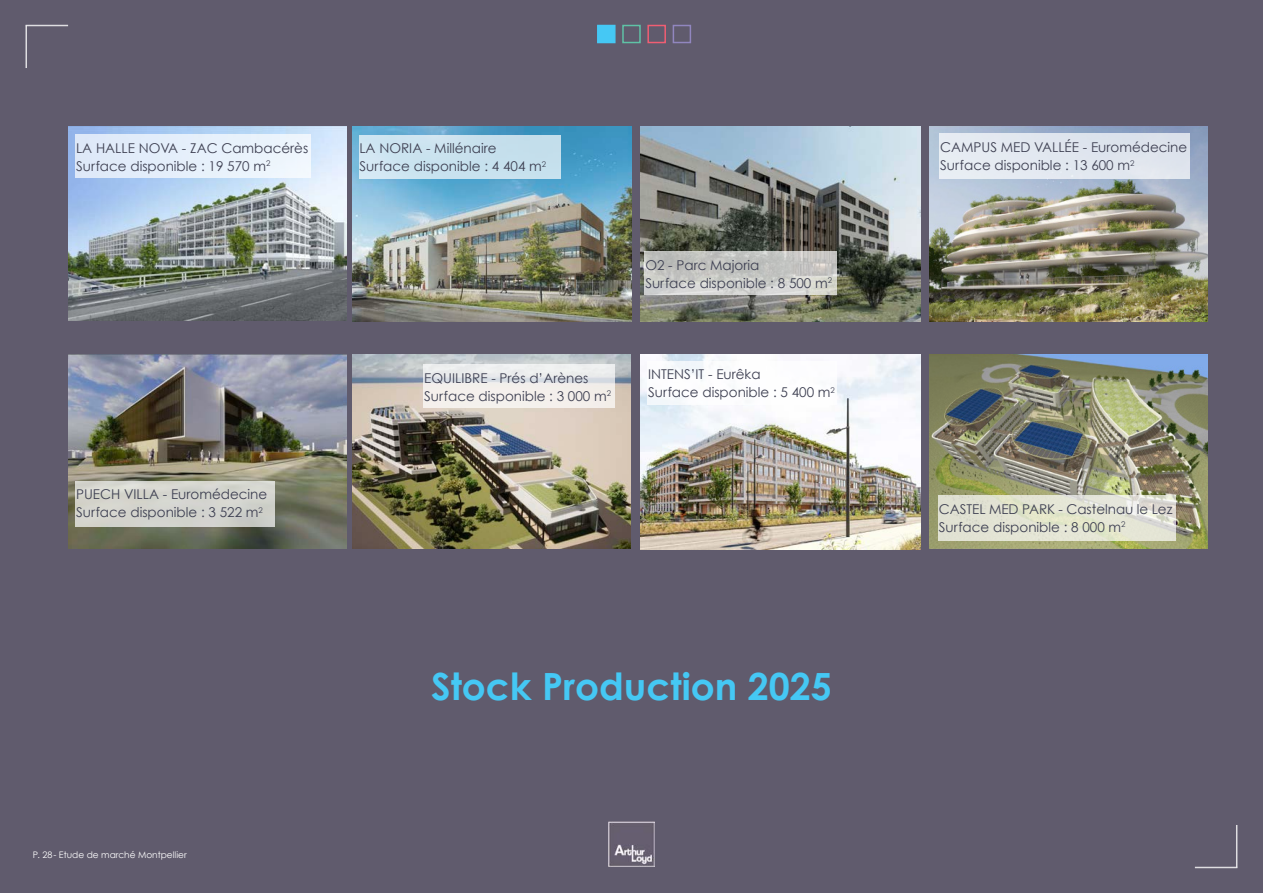
<style>
.page{position:relative;width:1263px;height:893px;background:#605b6d}
.page>*{position:absolute;margin:0;border:0;box-sizing:border-box;transform-origin:0 0}
.t1{font:700 37.5px "Century Gothic";color:#45c8f4}
.t2{font:13.5px/18px "Century Gothic";color:#3d3f51}
.t3{font:9px "Century Gothic";color:#fff}
</style>
<div class="page">
<hr style="left:26px;top:26px;width:1px;height:42px;background:#fff">
<hr style="left:26px;top:25px;width:42px;height:1px;background:#fff">
<hr style="left:1236px;top:825px;width:1px;height:42px;background:#fff">
<hr style="left:1195px;top:867px;width:42px;height:1px;background:#fff">
<div style="left:597px;top:25px;width:18px;height:18px;background:#45c8f4"></div>
<div style="left:622px;top:25px;width:19px;height:18px;border:2px solid #5fc2a6"></div>
<div style="left:647px;top:25px;width:19px;height:18px;border:2px solid #f05e73"></div>
<div style="left:673px;top:25px;width:18px;height:18px;border:2px solid #9186bf"></div>
<img style="left:609px;top:822px;width:45px;height:45px">
<img style="left:352px;top:354px;width:279px;height:195px">
<svg style="left:424px;top:365px;width:191px;height:43px;background:#eeeceb"></svg>
<img style="left:641px;top:126px;width:279px;height:195px">
<svg style="left:645px;top:252px;width:192px;height:43px;background:#c9cac7"></svg>
<img style="left:641px;top:354px;width:279px;height:196px">
<div style="left:647px;top:361px;width:190px;height:43px;background:#fff"></div>
<img style="left:68px;top:126px;width:278px;height:195px">
<div style="left:76px;top:135px;width:235px;height:43px;background:#e6f0fb"></div>
<img style="left:68px;top:354px;width:278px;height:195px">
<div style="left:76px;top:481px;width:199px;height:45px;background:#d4d4ce"></div>
<img style="left:929px;top:354px;width:278px;height:194px">
<svg style="left:938px;top:495px;width:238px;height:45px;background:#e2e3d3"></svg>
<img style="left:929px;top:126px;width:279px;height:195px">
<div style="left:939px;top:134px;width:251px;height:45px;background:#e2e7ef"></div>
<img style="left:352px;top:126px;width:279px;height:195px">
<div style="left:359px;top:135px;width:201px;height:44px;background:#c8e2ef"></div>
<p class="t2" style="left:76px;top:139px;width:234px">LA HALLE NOVA - ZAC Cambacérès</p>
<p class="t2" style="left:76px;top:157px;width:196px">Surface disponible : 19 570 m<sup>2</sup></p>
<p class="t2" style="left:359px;top:139px;width:139px">LA NORIA - Millénaire</p>
<p class="t2" style="left:359px;top:157px;width:188px">Surface disponible : 4 404 m<sup>2</sup></p>
<p class="t2" style="left:424px;top:369px;width:166px">EQUILIBRE - Prés d’Arènes</p>
<p class="t2" style="left:424px;top:387px;width:188px">Surface disponible : 3 000 m<sup>2</sup></p>
<p class="t2" style="left:645px;top:256px;width:116px">O2 - Parc Majoria</p>
<p class="t2" style="left:645px;top:274px;width:188px">Surface disponible : 8 500 m<sup>2</sup></p>
<p class="t2" style="left:648px;top:365px;width:114px">INTENS’IT - Eurêka</p>
<p class="t2" style="left:648px;top:383px;width:188px">Surface disponible : 5 400 m<sup>2</sup></p>
<p class="t2" style="left:940px;top:138px;width:249px">CAMPUS MED VALLÉE - Euromédecine<br>Surface disponible : 13 600 m<sup>2</sup></p>
<p class="t2" style="left:76px;top:485px;width:193px">PUECH VILLA - Euromédecine</p>
<p class="t2" style="left:76px;top:503px;width:188px">Surface disponible : 3 522 m<sup>2</sup></p>
<p class="t2" style="left:939px;top:499px;width:235px">CASTEL MED PARK - Castelnau le Lez<br>Surface disponible : 8 000 m<sup>2</sup></p>
<p class="t3" style="left:33px;top:850px;width:155px">P. 28- Etude de marché Montpellier</p>
<p class="t1" style="left:431px;top:662px;width:402px">Stock Production 2025</p>
</div>
